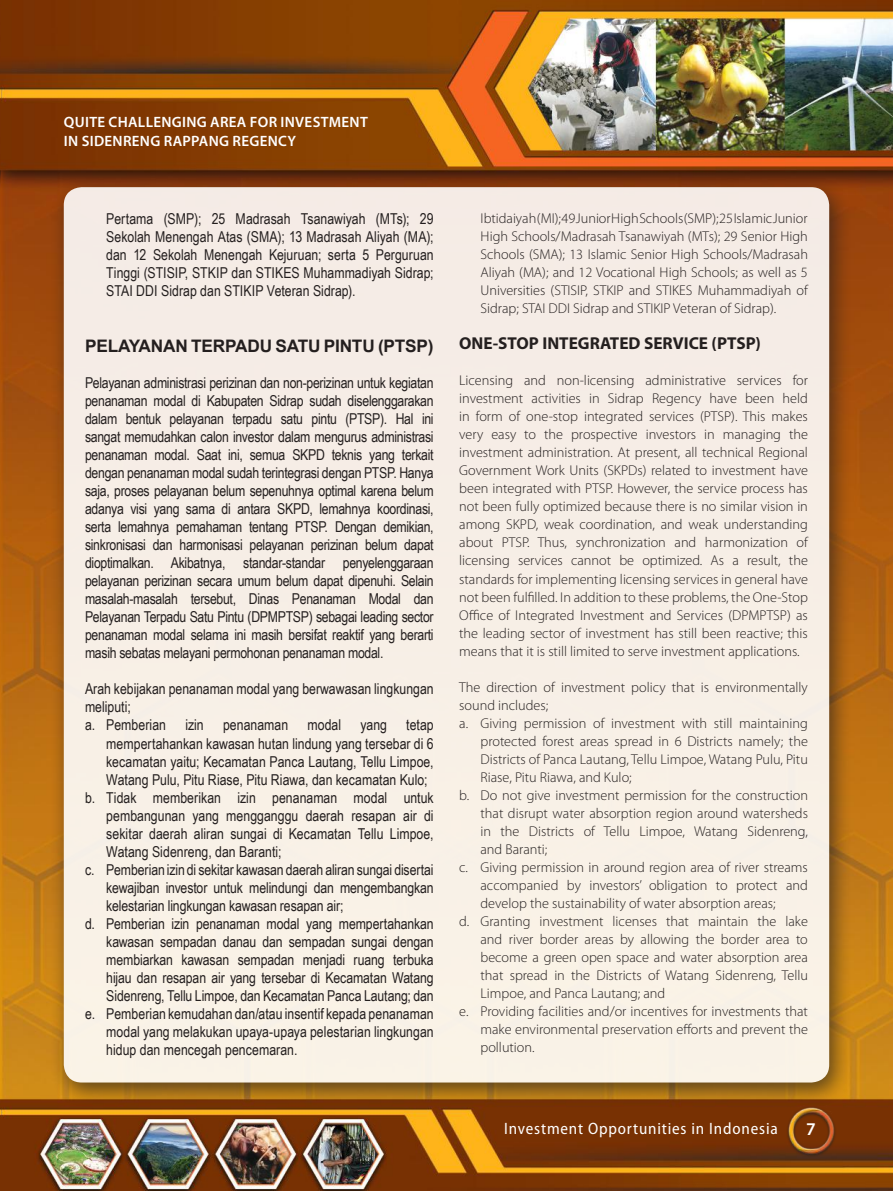
<style>
.page{position:relative;width:893px;height:1191px;background:#fff}
.page>*{position:absolute;margin:0;border:0;box-sizing:border-box;transform-origin:0 0}
.t1{font:600 18px "Myriad Pro";color:#fff}
.t2{font:700 17.25px "Arial";letter-spacing:-.01em;color:#241f1f}
.t3{font:700 17.25px "Myriad Pro";color:#241f1f}
.t4{font:semi-condensed 16.5px "Myriad Pro";letter-spacing:.05em;color:#fff}
.t5{font:15px/18px "Arial Narrow";color:#241f1f;text-align:justify}
.t6{font:600 15px/19.5px "Myriad Pro";letter-spacing:.02em;color:#fff}
.t7{font:300 14.25px/18px "Myriad Pro";color:#241f1f;text-align:justify}
</style>
<div class="page">
<img style="left:0;top:0;width:893px;height:1191px">
<div style="left:50px;top:175px;width:803px;height:933px;background:#241f1f;opacity:.75"></div>
<div style="left:64px;top:187px;width:765px;height:895px;background:#f7efe6;border-radius:18px"></div>
<img style="left:781px;top:1099px;width:62px;height:63px">
<p class="t6" style="left:64px;top:112px;width:305px">QUITE CHALLENGING AREA FOR INVESTMENT<br>IN SIDENRENG RAPPANG REGENCY</p>
<p class="t5" style="left:106px;top:209px;width:329px">Pertama (SMP); 25 Madrasah Tsanawiyah (MTs); 29<br>Sekolah Menengah Atas (SMA); 13 Madrasah Aliyah (MA); dan 12 Sekolah Menengah Kejuruan; serta 5 Perguruan Tinggi (STISIP, STKIP dan STIKES Muhammadiyah Sidrap; STAI DDI Sidrap dan STIKIP Veteran Sidrap).</p>
<p class="t2" style="left:85px;top:335px;width:350px">PELAYANAN TERPADU SATU PINTU (PTSP)</p>
<p class="t5" style="left:85px;top:373px;width:350px">Pelayanan administrasi perizinan dan non-perizinan untuk kegiatan penanaman modal di Kabupaten Sidrap sudah diselenggarakan dalam bentuk pelayanan terpadu satu pintu (PTSP). Hal ini sangat memudahkan calon investor dalam mengurus administrasi penanaman modal. Saat ini, semua SKPD teknis yang terkait dengan penanaman modal sudah terintegrasi dengan PTSP. Hanya saja, proses pelayanan belum sepenuhnya optimal karena belum adanya visi yang sama di antara SKPD, lemahnya koordinasi, serta lemahnya pemahaman tentang PTSP. Dengan demikian, sinkronisasi dan harmonisasi pelayanan perizinan belum dapat dioptimalkan. Akibatnya, standar-standar penyelenggaraan pelayanan perizinan secara umum belum dapat dipenuhi. Selain masalah-masalah tersebut, Dinas Penanaman Modal dan Pelayanan Terpadu Satu Pintu (DPMPTSP) sebagai leading sector penanaman modal selama ini masih bersifat reaktif yang berarti masih sebatas melayani permohonan penanaman modal.</p>
<p class="t5" style="left:85px;top:679px;width:350px;text-align:left">Arah kebijakan penanaman modal yang berwawasan lingkungan meliputi;<br>a. Pemberian</p>
<p class="t5" style="left:185px;top:715px;width:20px">izin</p>
<p class="t5" style="left:223px;top:715px;width:67px">penanaman</p>
<p class="t5" style="left:307px;top:715px;width:35px">modal</p>
<p class="t5" style="left:360px;top:715px;width:28px">yang</p>
<p class="t5" style="left:406px;top:715px;width:29px">tetap</p>
<p class="t5" style="left:106px;top:733px;width:329px">mempertahankan kawasan hutan lindung yang tersebar di 6</p>
<p class="t5" style="left:106px;top:751px;width:329px">kecamatan yaitu; Kecamatan Panca Lautang, Tellu Limpoe,</p>
<p class="t5" style="left:106px;top:769px;width:323px">Watang Pulu, Pitu Riase, Pitu Riawa, dan kecamatan Kulo;</p>
<p class="t5" style="left:85px;top:787px;width:350px">b. Tidak memberikan izin penanaman modal untuk</p>
<p class="t5" style="left:106px;top:805px;width:329px">pembangunan yang mengganggu daerah resapan air di</p>
<p class="t5" style="left:106px;top:823px;width:329px">sekitar daerah aliran sungai di Kecamatan Tellu Limpoe,</p>
<p class="t5" style="left:106px;top:841px;width:177px">Watang Sidenreng, dan Baranti;</p>
<p class="t5" style="left:85px;top:859px;width:350px">c. Pemberian izin di sekitar kawasan daerah aliran sungai disertai</p>
<p class="t5" style="left:106px;top:877px;width:329px">kewajiban investor untuk melindungi dan mengembangkan</p>
<p class="t5" style="left:106px;top:895px;width:239px">kelestarian lingkungan kawasan resapan air;</p>
<p class="t5" style="left:85px;top:913px;width:350px">d. Pemberian izin penanaman modal yang mempertahankan</p>
<p class="t5" style="left:106px;top:931px;width:329px">kawasan sempadan danau dan sempadan sungai dengan</p>
<p class="t5" style="left:106px;top:949px;width:329px">membiarkan kawasan sempadan menjadi ruang terbuka</p>
<p class="t5" style="left:106px;top:967px;width:329px">hijau dan resapan air yang tersebar di Kecamatan Watang</p>
<p class="t5" style="left:106px;top:985px;width:329px">Sidenreng, Tellu Limpoe, dan Kecamatan Panca Lautang; dan</p>
<p class="t5" style="left:85px;top:1003px;width:350px">e. Pemberian kemudahan dan/atau insentif kepada penanaman</p>
<p class="t5" style="left:106px;top:1021px;width:329px">modal yang melakukan upaya-upaya pelestarian lingkungan</p>
<p class="t5" style="left:106px;top:1040px;width:193px">hidup dan mencegah pencemaran.</p>
<p class="t7" style="left:480px;top:210px;width:329px">Ibtidaiyah (MI); 49Junior High Schools(SMP);25Islamic Junior High Schools/Madrasah Tsanawiyah (MTs); 29 Senior High Schools (SMA); 13 Islamic Senior High Schools/Madrasah Aliyah (MA); and 12 Vocational High Schools; as well as 5<br>Universities (STISIP, STKIP and STIKES Muhammadiyah of Sidrap; STAI DDI Sidrap and STIKIP Veteran of Sidrap).</p>
<p class="t3" style="left:459px;top:332px;width:303px">ONE-STOP INTEGRATED SERVICE (PTSP)</p>
<p class="t7" style="left:459px;top:372px;width:350px">Licensing and non-licensing administrative services for investment activities in Sidrap Regency have been held in form of one-stop integrated services (PTSP). This makes very easy to the prospective investors in managing the investment administration. At present, all technical Regional Government Work Units (SKPDs) related to investment have been integrated with PTSP. However, the service process has not been fully optimized because there is no similar vision in among SKPD, weak coordination, and weak understanding about PTSP. Thus, synchronization and harmonization of licensing services cannot be optimized. As a result, the standards for implementing licensing services in general have not been fulfilled. In addition to these problems, the One-Stop Office of Integrated Investment and Services (DPMPTSP) as the leading sector of investment has still been reactive; this means that it is still limited to serve investment applications.</p>
<p class="t7" style="left:459px;top:678px;width:350px">The direction of investment policy that is environmentally</p>
<p class="t7" style="left:459px;top:696px;width:90px">sound includes;</p>
<p class="t7" style="left:459px;top:714px;width:350px">a. Giving permission of investment with still maintaining</p>
<p class="t7" style="left:480px;top:732px;width:329px">protected forest areas spread in 6 Districts namely; the</p>
<p class="t7" style="left:480px;top:750px;width:329px">Districts of Panca Lautang, Tellu Limpoe, Watang Pulu, Pitu</p>
<p class="t7" style="left:480px;top:768px;width:153px">Riase, Pitu Riawa, and Kulo;</p>
<p class="t7" style="left:459px;top:786px;width:350px">b. Do not give investment permission for the construction</p>
<p class="t7" style="left:480px;top:804px;width:329px">that disrupt water absorption region around watersheds</p>
<p class="t7" style="left:480px;top:822px;width:329px">in the Districts of Tellu Limpoe, Watang Sidenreng,</p>
<p class="t7" style="left:480px;top:840px;width:68px">and Baranti;</p>
<p class="t7" style="left:459px;top:858px;width:350px">c. Giving permission in around region area of river streams</p>
<p class="t7" style="left:480px;top:876px;width:329px">accompanied by investors’ obligation to protect and</p>
<p class="t7" style="left:480px;top:894px;width:297px">develop the sustainability of water absorption areas;</p>
<p class="t7" style="left:459px;top:912px;width:350px">d. Granting investment licenses that maintain the lake</p>
<p class="t7" style="left:480px;top:930px;width:329px">and river border areas by allowing the border area to</p>
<p class="t7" style="left:480px;top:948px;width:329px">become a green open space and water absorption area</p>
<p class="t7" style="left:480px;top:966px;width:329px">that spread in the Districts of Watang Sidenreng, Tellu</p>
<p class="t7" style="left:480px;top:984px;width:186px">Limpoe, and Panca Lautang; and</p>
<p class="t7" style="left:459px;top:1002px;width:350px">e. Providing facilities and/or incentives for investments that</p>
<p class="t7" style="left:480px;top:1020px;width:329px">make environmental preservation efforts and prevent the</p>
<p class="t7" style="left:480px;top:1039px;width:56px">pollution.</p>
<p class="t4" style="left:504px;top:1118px;width:275px">Investment Opportunities in Indonesia</p>
<p class="t1" style="left:806px;top:1117px;width:11px">7</p>
</div>
